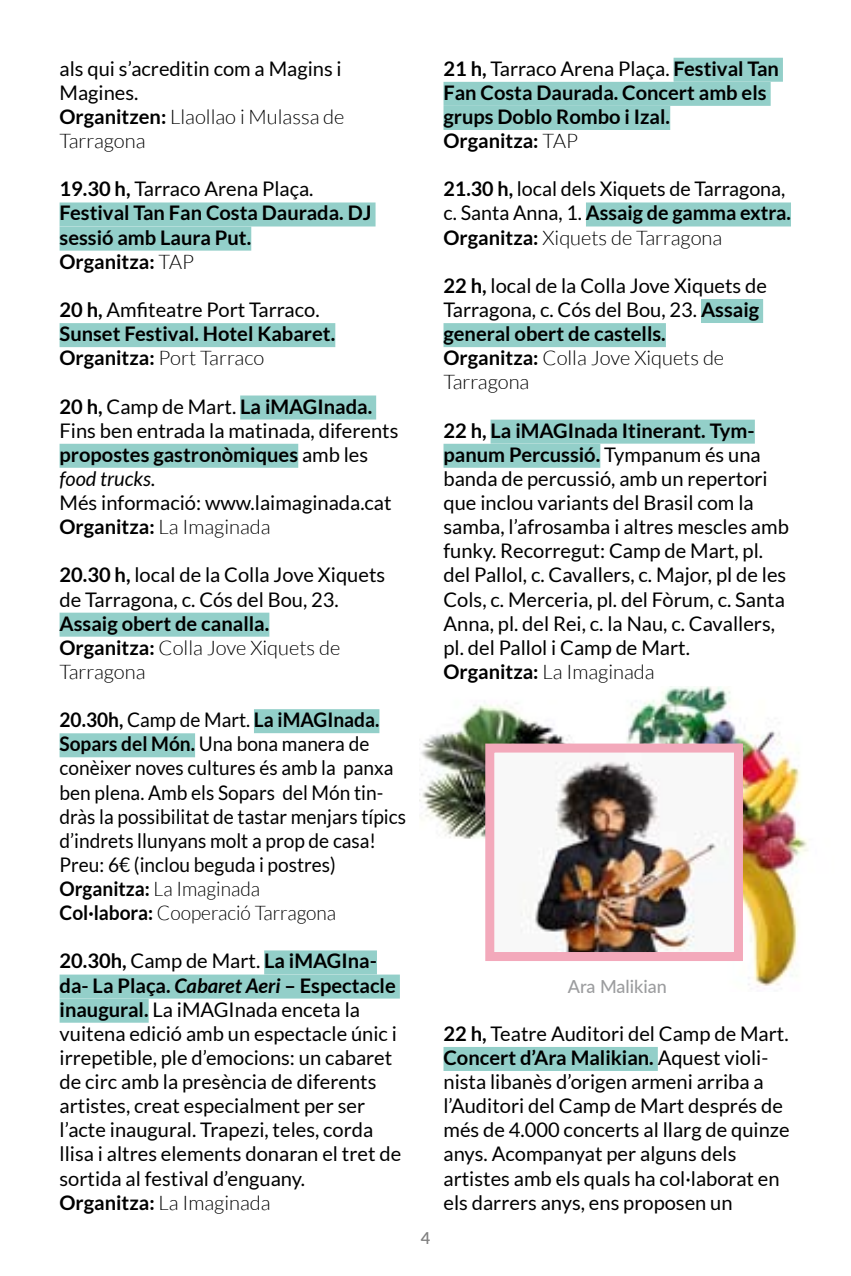
<style>
.page{position:relative;width:851px;height:1276px;background:#fff}
.page>*{position:absolute;margin:0;border:0;box-sizing:border-box;transform-origin:0 0}
.t1{font:20.1px/24px "Lato";color:#000}
.t2{font:700 20.1px/24px "Lato";color:#000}
.t3{font:20.1px/24px "Lato";color:#000;scale:.95 1}
.t4{font:500 18px "Lato";color:#9c9d9f}
.t5{font:600 16.5px "Lato";color:#808080}
.s1{font-weight:700}
.s2{font-weight:300}
.s3{font-weight:400}
.s4{font-style:italic}
.s5{font-weight:700;font-style:italic}
</style>
<div class="page">
<img style="left:419px;top:687px;width:389px;height:302px">
<img style="left:495px;top:753px;width:237px;height:198px">
<div style="left:485px;top:743px;width:257px;height:218px;border:9px solid #f3a9bb"></div>
<div style="left:60px;top:202px;width:315px;height:24px;background:#93cfc9"></div>
<div style="left:60px;top:227px;width:191px;height:24px;background:#93cfc9"></div>
<div style="left:60px;top:323px;width:275px;height:24px;background:#93cfc9"></div>
<div style="left:240px;top:395px;width:136px;height:24px;background:#93cfc9"></div>
<div style="left:60px;top:444px;width:238px;height:24px;background:#93cfc9"></div>
<div style="left:60px;top:612px;width:209px;height:24px;background:#93cfc9"></div>
<div style="left:254px;top:709px;width:125px;height:24px;background:#93cfc9"></div>
<div style="left:60px;top:733px;width:135px;height:24px;background:#93cfc9"></div>
<div style="left:264px;top:950px;width:113px;height:24px;background:#93cfc9"></div>
<div style="left:60px;top:974px;width:340px;height:24px;background:#93cfc9"></div>
<div style="left:60px;top:998px;width:89px;height:24px;background:#93cfc9"></div>
<div style="left:673px;top:58px;width:109px;height:24px;background:#93cfc9"></div>
<div style="left:443px;top:82px;width:327px;height:24px;background:#93cfc9"></div>
<div style="left:443px;top:106px;width:227px;height:24px;background:#93cfc9"></div>
<div style="left:586px;top:202px;width:204px;height:24px;background:#93cfc9"></div>
<div style="left:701px;top:299px;width:62px;height:24px;background:#93cfc9"></div>
<div style="left:443px;top:323px;width:222px;height:24px;background:#93cfc9"></div>
<div style="left:490px;top:420px;width:264px;height:24px;background:#93cfc9"></div>
<div style="left:443px;top:444px;width:157px;height:24px;background:#93cfc9"></div>
<div style="left:443px;top:1047px;width:214px;height:24px;background:#93cfc9"></div>
<p class="t1" style="left:60px;top:56px;width:286px">als qui s’acreditin com a Magins i<br>Magines.<br><span class="s1">Organitzen:</span> <span class="s2">Llaollao i Mulassa de<br>Tarragona</span></p>
<p class="t2" style="left:60px;top:177px;width:313px">19.30 h, <span class="s3">Tarraco Arena Plaça.<br></span>Festival Tan Fan Costa Daurada. DJ sessió amb Laura Put.<br>Organitza: <span class="s2">TAP</span></p>
<p class="t2" style="left:60px;top:297px;width:277px">20 h, <span class="s3">Amfiteatre Port Tarraco.<br></span>Sunset Festival. Hotel Kabaret.<br>Organitza: <span class="s2">Port Tarraco</span></p>
<p class="t1" style="left:60px;top:394px;width:340px"><span class="s1">20 h,</span> Camp de Mart. <span class="s1">La iMAGInada.<br></span>Fins ben entrada la matinada, diferents <span class="s1">propostes gastronòmiques</span> amb les <span class="s4">food trucks</span>.<br>Més informació: www.laimaginada.cat<br><span class="s1">Organitza:</span> <span class="s2">La Imaginada</span></p>
<p class="t1" style="left:60px;top:563px;width:327px"><span class="s1">20.30 h,</span> local de la Colla Jove Xiquets de Tarragona, c. Cós del Bou, 23.</p>
<p class="t2" style="left:60px;top:611px;width:282px">Assaig obert de canalla.<br>Organitza: <span class="s2">Colla Jove Xiquets de<br>Tarragona</span></p>
<p class="t3" style="left:60px;top:708px;width:366px"><span class="s1">20.30h,</span> Camp de Mart. <span class="s1">La iMAGInada.<br>Sopars del Món.</span> Una bona manera de conèixer noves cultures és amb la panxa ben plena. Amb els Sopars del Món tin&shy;dràs la possibilitat de tastar menjars típics d’indrets llunyans molt a prop de casa!<br>Preu: 6€ (inclou beguda i postres)<br><span class="s1">Organitza:</span> <span class="s2">La Imaginada<br></span><span class="s1">Col·labora:</span> <span class="s2">Cooperació Tarragona</span></p>
<p class="t1" style="left:60px;top:949px;width:343px"><span class="s1">20.30h,</span> Camp de Mart. <span class="s1">La iMAGIna&shy;da- La Plaça.</span> <span class="s5">Cabaret Aeri</span> <span class="s1">– Espectacle inaugural.</span> La iMAGInada enceta la vuitena edició amb un espectacle únic i irrepetible, ple d’emocions: un cabaret de circ amb la presència de diferents artistes, creat especialment per ser l’acte inaugural. Trapezi, teles, corda llisa i altres elements donaran el tret de sortida al festival d’enguany.<br><span class="s1">Organitza:</span> <span class="s2">La Imaginada</span></p>
<p class="t2" style="left:443px;top:56px;width:337px">21 h, <span class="s3">Tarraco Arena Plaça.</span> Festival Tan<br>Fan Costa Daurada. Concert amb els grups Doblo Rombo i Izal.<br>Organitza: <span class="s2">TAP</span></p>
<p class="t1" style="left:443px;top:177px;width:349px"><span class="s1">21.30 h,</span> local dels Xiquets de Tarragona, c. Santa Anna, 1. <span class="s1">Assaig de gamma extra.<br>Organitza:</span> <span class="s2">Xiquets de Tarragona</span></p>
<p class="t1" style="left:443px;top:273px;width:325px"><span class="s1">22 h,</span> local de la Colla Jove Xiquets de<br>Tarragona, c. Cós del Bou, 23. <span class="s1">Assaig general obert de castells.<br>Organitza:</span> <span class="s2">Colla Jove Xiquets de<br>Tarragona</span></p>
<p class="t1" style="left:443px;top:418px;width:347px"><span class="s1">22 h, La iMAGInada Itinerant. Tym&shy;panum Percussió.</span> Tympanum és una banda de percussió, amb un repertori que inclou variants del Brasil com la samba, l’afrosamba i altres mescles amb funky. Recorregut: Camp de Mart, pl. del Pallol, c. Cavallers, c. Major, pl de les Cols, c. Merceria, pl. del Fòrum, c. Santa Anna, pl. del Rei, c. la Nau, c. Cavallers, pl. del Pallol i Camp de Mart.<br><span class="s1">Organitza:</span> <span class="s2">La Imaginada</span></p>
<p class="t5" style="left:420px;top:1226px;width:11px">4</p>
<p class="t4" style="left:567px;top:973px;width:101px">Ara Malikian</p>
<p class="t1" style="left:443px;top:1021px;width:348px"><span class="s1">22 h,</span> Teatre Auditori del Camp de Mart.<br><span class="s1">Concert d’Ara Malikian.</span> Aquest violi&shy;nista libanès d’origen armeni arriba a l’Auditori del Camp de Mart després de més de 4.000 concerts al llarg de quinze anys. Acompanyat per alguns dels artistes amb els quals ha col·laborat en els darrers anys, ens proposen un</p>
</div>
